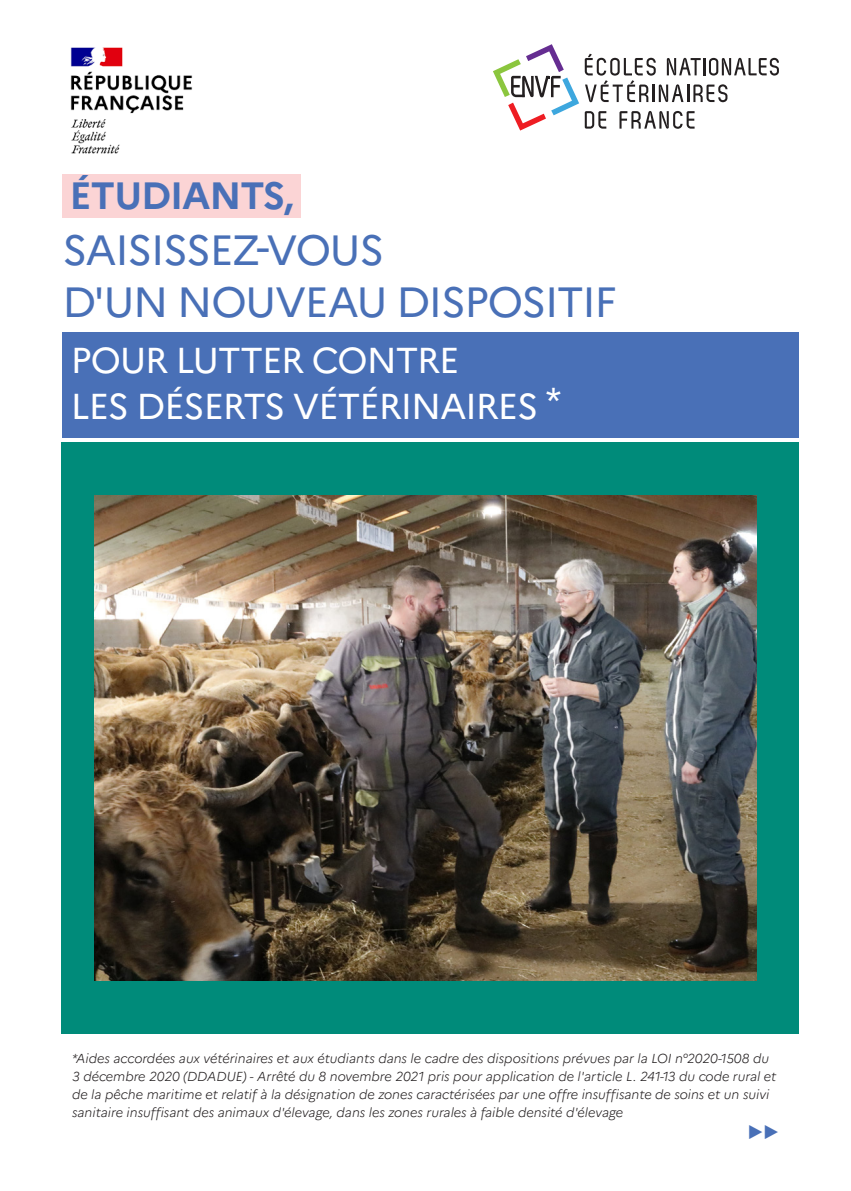
<style>
.page{position:relative;width:851px;height:1191px;background:#fff}
.page>*{position:absolute;margin:0;border:0;box-sizing:border-box;transform-origin:0 0}
.t1{font:42.2px/52px "Marianne";letter-spacing:-.03em;color:#4970b7}
.t2{font:700 38px "Marianne";letter-spacing:-.03em;color:#4970b7}
.t3{font:36px/46px "Marianne";letter-spacing:-.03em;color:#fff}
.t4{font:italic 300 13px/18px "Marianne";color:#231f20}
</style>
<div class="page">
<div style="left:61px;top:442px;width:737px;height:592px;background:#008b7a"></div>
<svg style="left:493px;top:44px;width:285px;height:87px"></svg>
<img style="left:70px;top:47px;width:123px;height:107px">
<img style="left:94px;top:495px;width:662px;height:485px">
<div style="left:63px;top:332px;width:735px;height:105px;background:#4970b7"></div>
<div style="left:62px;top:174px;width:238px;height:44px;background:#fbd4d5"></div>
<h2 class="t2" style="left:69px;top:166px;width:226px">ÉTUDIANTS,</h2>
<h1 class="t1" style="left:62px;top:221px;width:555px">SAISISSEZ-VOUS<br>D'UN NOUVEAU DISPOSITIF</h1>
<h3 class="t3" style="left:71px;top:334px;width:492px">POUR LUTTER CONTRE<br>LES DÉSERTS VÉTÉRINAIRES *</h3>
<p class="t4" style="left:72px;top:1048px;width:705px">*Aides accordées aux vétérinaires et aux étudiants dans le cadre des dispositions prévues par la LOI n°2020-1508 du 3 décembre 2020 (DDADUE) - Arrêté du 8 novembre 2021 pris pour application de l'article L. 241-13 du code rural et de la pêche maritime et relatif à la désignation de zones caractérisées par une offre insuffisante de soins et un suivi sanitaire insuffisant des animaux d'élevage, dans les zones rurales à faible densité d'élevage</p>
</div>
